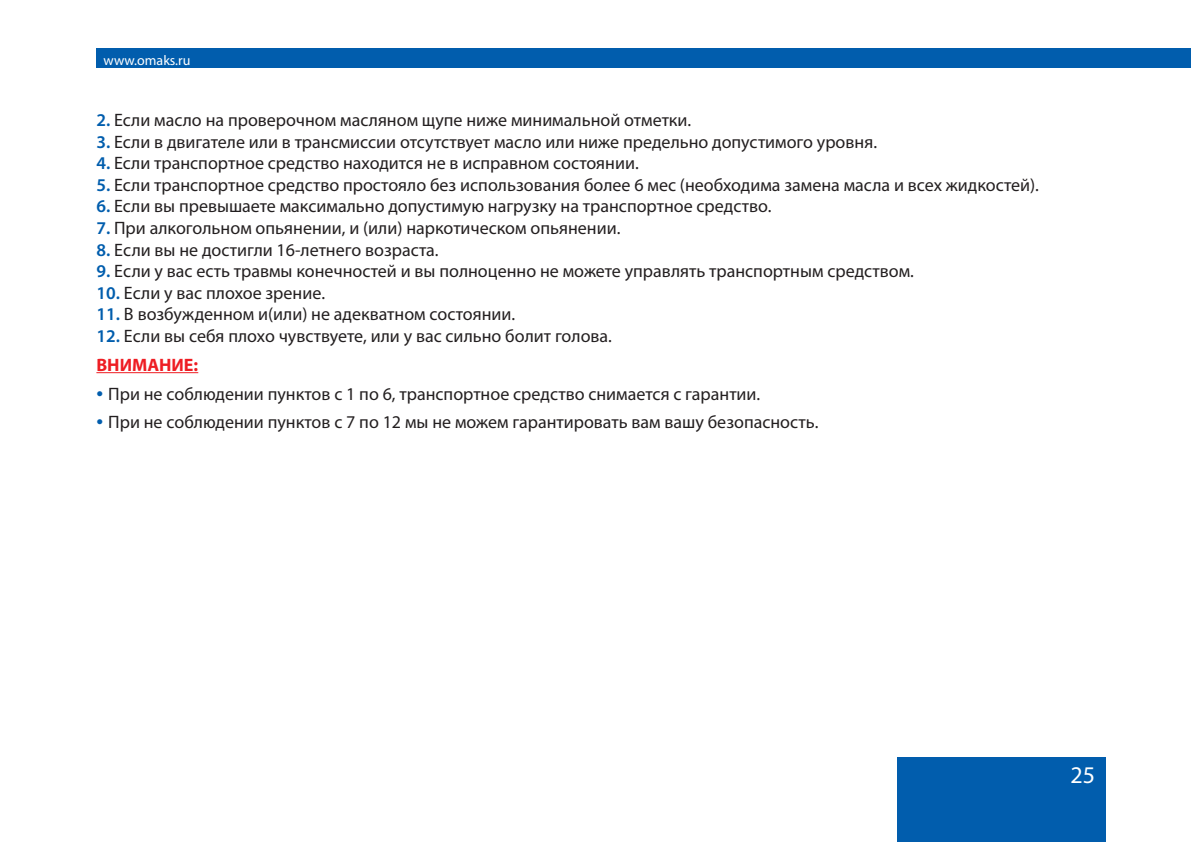
<style>
.page{position:relative;width:1191px;height:842px;background:#fff}
.page>*{position:absolute;margin:0;border:0;box-sizing:border-box;transform-origin:0 0}
.t1{font:24px "Myriad Pro";color:#fff}
.t2{font:18px/28.8px "Myriad Pro";color:#231f20}
.t3{font:14px "Myriad Pro";color:#fff}
.s1{font-weight:600;color:#015dad}
.s2{font-weight:700;color:#ee1d23}
.s3{font-size:24px;color:#015dad}
</style>
<div class="page">
<div style="left:96px;top:48px;width:1095px;height:20px;background:#015dad"></div>
<div style="left:897px;top:757px;width:208px;height:85px;background:#015dad"></div>
<hr style="left:96px;top:372px;width:102px;height:1px;background:#ee1d23">
<p class="t3" style="left:104px;top:52px;width:88px">www.omaks.ru</p>
<p class="t2" style="left:96px;top:105px;width:596px"><span class="s1">2.</span> Если масло на проверочном масляном щупе ниже минимальной отметки.</p>
<p class="t2" style="left:96px;top:127px;width:782px"><span class="s1">3.</span> Если в двигателе или в трансмиссии отсутствует масло или ниже предельно допустимого уровня.</p>
<p class="t2" style="left:96px;top:149px;width:544px"><span class="s1">4.</span> Если транспортное средство находится не в исправном состоянии.</p>
<p class="t2" style="left:96px;top:170px;width:944px"><span class="s1">5.</span> Если транспортное средство простояло без использования более 6 мес (необходима замена масла и всех жидкостей).</p>
<p class="t2" style="left:96px;top:192px;width:677px"><span class="s1">6.</span> Если вы превышаете максимально допустимую нагрузку на транспортное средство.</p>
<p class="t2" style="left:96px;top:213px;width:525px"><span class="s1">7.</span> При алкогольном опьянении, и (или) наркотическом опьянении.</p>
<p class="t2" style="left:96px;top:235px;width:344px"><span class="s1">8.</span> Если вы не достигли 16-летнего возраста.</p>
<p class="t2" style="left:96px;top:257px;width:819px"><span class="s1">9.</span> Если у вас есть травмы конечностей и вы полноценно не можете управлять транспортным средством.</p>
<p class="t2" style="left:96px;top:278px;width:230px"><span class="s1">10.</span> Если у вас плохое зрение.</p>
<p class="t2" style="left:96px;top:300px;width:420px"><span class="s1">11.</span> В возбужденном и(или) не адекватном состоянии.</p>
<p class="t2" style="left:96px;top:321px;width:517px"><span class="s1">12.</span> Если вы себя плохо чувствуете, или у вас сильно болит голова.<br><span class="s2">ВНИМАНИЕ:</span></p>
<p class="t2" style="left:96px;top:379px;width:665px"><span class="s3">•</span> При не соблюдении пунктов с 1 по 6, транспортное средство снимается с гарантии.</p>
<p class="t2" style="left:96px;top:408px;width:723px"><span class="s3">•</span> При не соблюдении пунктов с 7 по 12 мы не можем гарантировать вам вашу безопасность.</p>
<h1 class="t1" style="left:1070px;top:760px;width:26px">25</h1>
</div>
